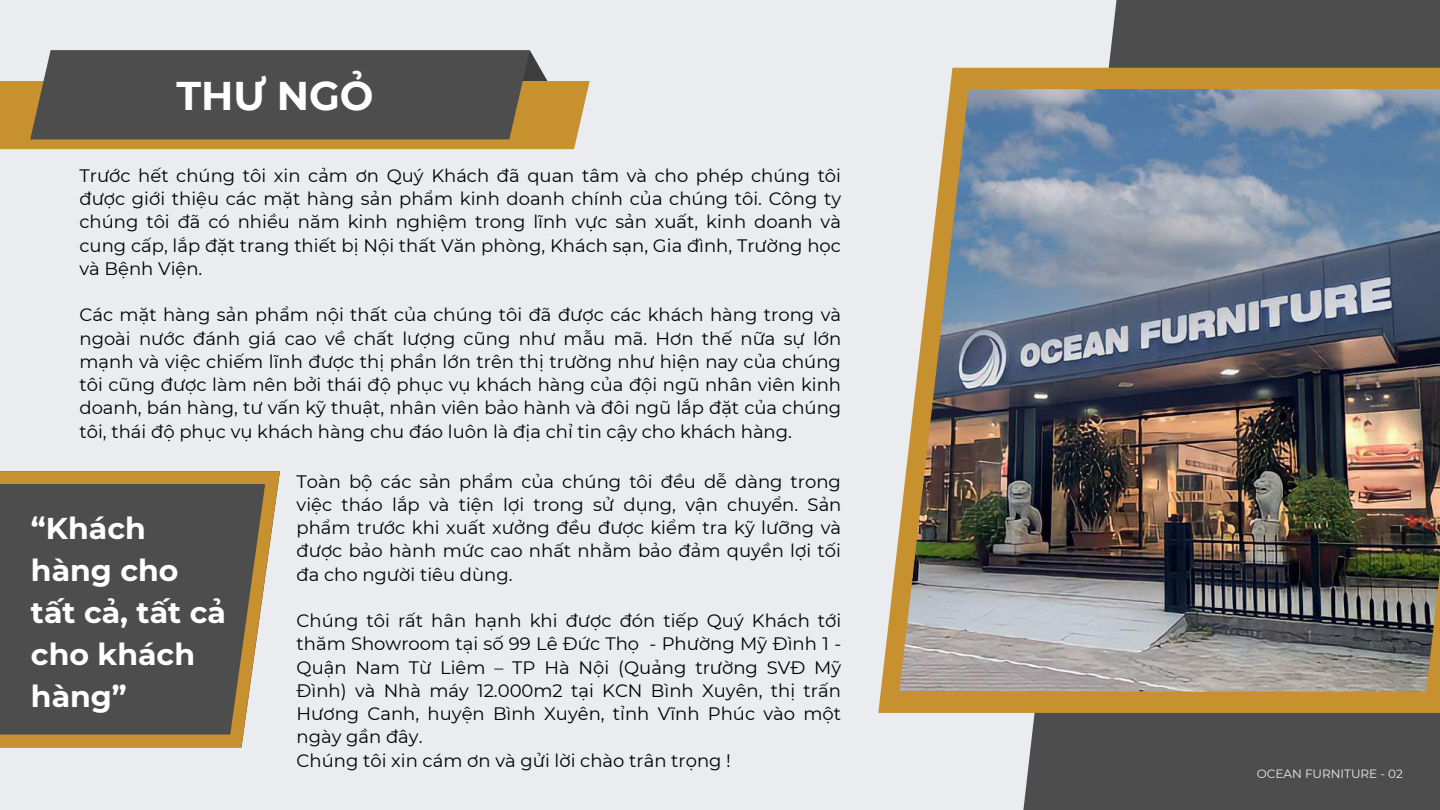
<style>
.page{position:relative;width:1440px;height:810px;background:#ebecf0}
.page>*{position:absolute;margin:0;border:0;box-sizing:border-box;transform-origin:0 0}
.t1{font:700 40px "Montserrat";color:#fff}
.t2{font:700 30px/42px "Montserrat";color:#fff}
.t3{font:18px/23.2px "Montserrat";color:#000;text-align:justify}
.t4{font:12px "Montserrat";color:#ebecf0}
</style>
<div class="page">
<svg style="left:0;top:471px;width:280px;height:276px;background:#676054"></svg>
<svg style="left:0;top:50px;width:590px;height:99px;background:#6e6450"></svg>
<div style="left:1023px;top:0;width:417px;height:810px;background:#4d4d4d"></div>
<svg style="left:878px;top:68px;width:562px;height:645px;fill:#c6912e"></svg>
<img style="left:899px;top:89px;width:541px;height:603px">
<h1 class="t1" style="left:176px;top:71px;width:199px">THƯ NGỎ</h1>
<p class="t3" style="left:80px;top:164px;width:763px">Trước hết chúng tôi xin cảm ơn Quý Khách đã quan tâm và cho phép chúng tôi được giới thiệu các mặt hàng sản phẩm kinh doanh chính của chúng tôi. Công ty chúng tôi đã có nhiều năm kinh nghiệm trong lĩnh vực sản xuất, kinh doanh và cung cấp, lắp đặt trang thiết bị Nội thất Văn phòng, Khách sạn, Gia đình, Trường học và Bệnh Viện.</p>
<p class="t3" style="left:80px;top:303px;width:763px">Các mặt hàng sản phẩm nội thất của chúng tôi đã được các khách hàng trong và ngoài nước đánh giá cao về chất lượng cũng như mẫu mã. Hơn thế nữa sự lớn mạnh và việc chiếm lĩnh được thị phần lớn trên thị trường như hiện nay của chúng tôi cũng được làm nên bởi thái độ phục vụ khách hàng của đội ngũ nhân viên kinh doanh, bán hàng, tư vấn kỹ thuật, nhân viên bảo hành và đôi ngũ lắp đặt của chúng tôi, thái độ phục vụ khách hàng chu đáo luôn là địa chỉ tin cậy cho khách hàng.</p>
<h2 class="t2" style="left:31px;top:507px;width:197px">“Khách hàng cho tất cả, tất cả cho khách hàng”</h2>
<p class="t3" style="left:297px;top:470px;width:546px">Toàn bộ các sản phẩm của chúng tôi đều dễ dàng trong việc tháo lắp và tiện lợi trong sử dụng, vận chuyển. Sản phẩm trước khi xuất xưởng đều được kiểm tra kỹ lưỡng và được bảo hành mức cao nhất nhằm bảo đảm quyền lợi tối đa cho người tiêu dùng.</p>
<p class="t3" style="left:297px;top:609px;width:546px;text-align:left">Chúng tôi rất hân hạnh khi được đón tiếp Quý Khách tới thăm Showroom tại số 99 Lê Đức Thọ - Phường Mỹ Đình 1 - Quận Nam Từ Liêm – TP Hà Nội (Quảng trường SVĐ Mỹ Đình) và Nhà máy 12.000m2 tại KCN Bình Xuyên, thị trấn Hương Canh, huyện Bình Xuyên, tỉnh Vĩnh Phúc vào một ngày gần đây.<br>Chúng tôi xin cám ơn và gửi lời chào trân trọng !</p>
<p class="t4" style="left:1257px;top:766px;width:148px">OCEAN FURNITURE - 02</p>
</div>
